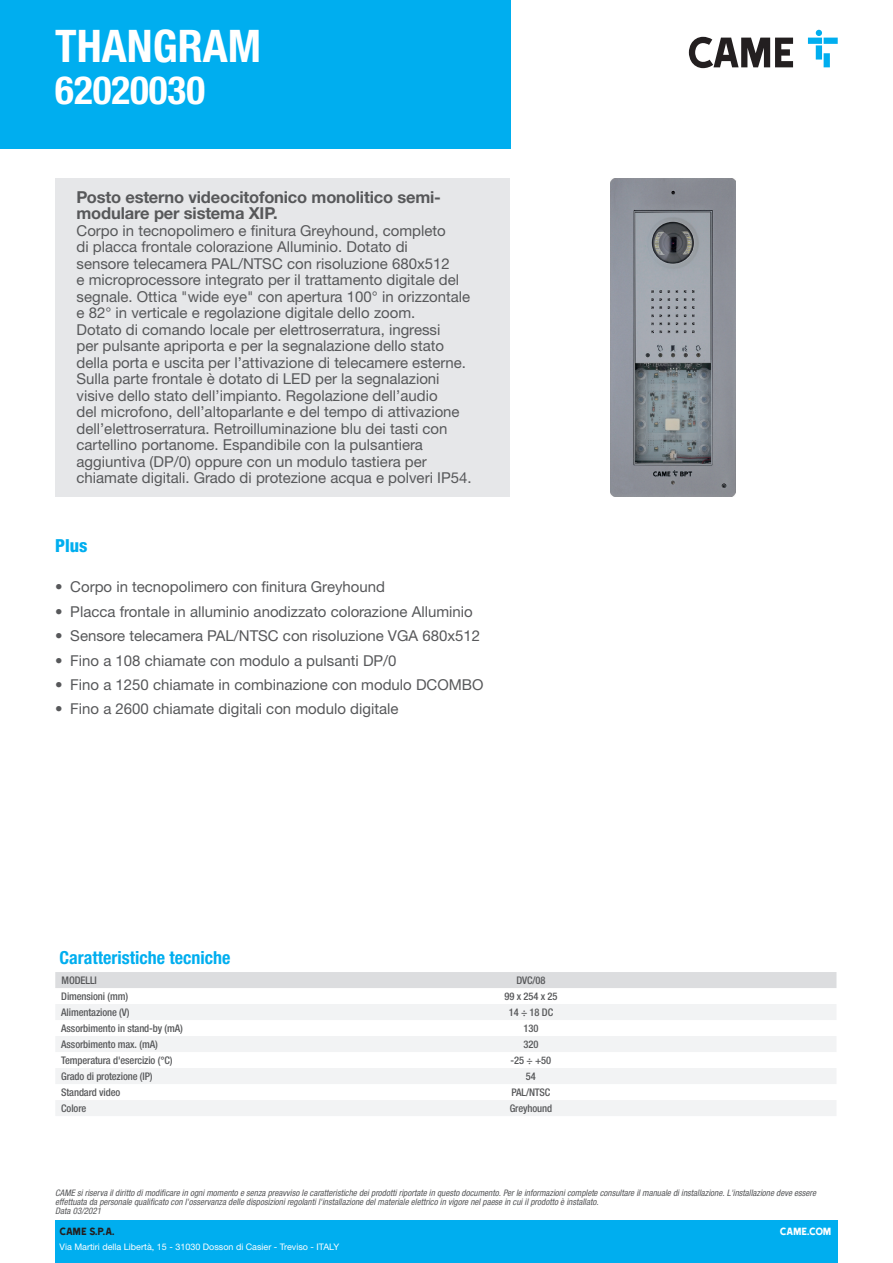
<style>
.page{position:relative;width:893px;height:1263px;background:#fff}
.page>*{position:absolute;margin:0;border:0;box-sizing:border-box;transform-origin:0 0}
.Name{font:700 condensed 45px "Helvetica Neue LTW1 G";color:#fff}
.t1{font:700 condensed 39px "Helvetica Neue LTW1 G";color:#fff}
.t2{font:700 condensed 18px "Helvetica Neue LTW1 G";color:#00aeef}
.t3{font:800 condensed 18px "Helvetica Neue LTW1 G";color:#00aeef}
.Short_Description{font:700 16.5px/16.5px "Helvetica Neue LTW1 G";letter-spacing:-.01em;color:#57585a}
.Description{font:15px/16.5px "Helvetica Neue LTW1 G";color:#57585a}
.t4{font:12px "Came Type";color:#231f20}
.t5{font:12px "Came Type";letter-spacing:-.025em;color:#fff}
.Feature{font:500 condensed 10.5px "Helvetica Neue LTW1 G";letter-spacing:-.01em;color:#57585a}
.Data{font:500 condensed 10.5px "Helvetica Neue LTW1 G";letter-spacing:-.01em;color:#57585a}
.t6{font:italic condensed 9px/9px "Helvetica Neue LTW1 G";color:#57585a}
.t7{font:9px "Helvetica Neue LTW1 G";color:#fff}
</style>
<div class="page">
<div style="left:55px;top:1220px;width:783px;height:43px;background:#00aeef"></div>
<div style="left:0;top:0;width:510px;height:149px;background:#00aeef"></div>
<svg style="left:689px;top:37px;width:104px;height:31px"></svg>
<svg style="left:808px;top:30px;width:30px;height:37px"></svg>
<div style="left:55px;top:178px;width:455px;height:318px;background:#e6e7e9"></div>
<img style="left:611px;top:178px;width:124px;height:318px">
<div style="left:55px;top:972px;width:781px;height:16px;background:#dcdddf"></div>
<svg style="left:56px;top:1004px;width:780px;height:112px;fill:#f2f3f4"></svg>
<p class="Name" style="left:55px;top:19px;width:207px">THANGRAM</p>
<p class="t1" style="left:55px;top:67px;width:151px">62020030</p>
<p class="Short_Description" style="left:77px;top:189px;width:366px">Posto esterno videocitofonico monolitico semi&shy;modulare per sistema XIP.</p>
<p class="Description" style="left:77px;top:222px;width:397px">Corpo in tecnopolimero e finitura Greyhound, completo<br>di placca frontale colorazione Alluminio. Dotato di<br>sensore telecamera PAL/NTSC con risoluzione 680x512<br>e microprocessore integrato per il trattamento digitale del segnale. Ottica "wide eye" con apertura 100° in orizzontale e 82° in verticale e regolazione digitale dello zoom.<br>Dotato di comando locale per elettroserratura, ingressi<br>per pulsante apriporta e per la segnalazione dello stato della porta e uscita per l’attivazione di telecamere esterne.<br>Sulla parte frontale è dotato di LED per la segnalazioni visive dello stato dell’impianto. Regolazione dell’audio<br>del microfono, dell’altoparlante e del tempo di attivazione dell’elettroserratura. Retroilluminazione blu dei tasti con cartellino portanome. Espandibile con la pulsantiera aggiuntiva (DP/0) oppure con un modulo tastiera per chiamate digitali. Grado di protezione acqua e polveri IP54.</p>
<p class="t3" style="left:55px;top:535px;width:34px">Plus</p>
<p class="Description" style="left:55px;top:579px;width:331px">• Corpo in tecnopolimero con finitura Greyhound</p>
<p class="Description" style="left:55px;top:603px;width:419px">• Placca frontale in alluminio anodizzato colorazione Alluminio</p>
<p class="Description" style="left:55px;top:627px;width:426px">• Sensore telecamera PAL/NTSC con risoluzione VGA 680x512</p>
<p class="Description" style="left:55px;top:652px;width:343px">• Fino a 108 chiamate con modulo a pulsanti DP/0</p>
<p class="Description" style="left:55px;top:676px;width:430px">• Fino a 1250 chiamate in combinazione con modulo DCOMBO</p>
<p class="Description" style="left:55px;top:700px;width:345px">• Fino a 2600 chiamate digitali con modulo digitale</p>
<p class="t2" style="left:60px;top:946px;width:172px">Caratteristiche tecniche</p>
<p class="Feature" style="left:62px;top:974px;width:37px">MODELLI</p>
<p class="Feature" style="left:516px;top:974px;width:31px">DVC/08</p>
<p class="Feature" style="left:61px;top:990px;width:68px">Dimensioni (mm)</p>
<p class="Data" style="left:504px;top:990px;width:55px">99 x 254 x 25</p>
<p class="Feature" style="left:61px;top:1006px;width:70px">Alimentazione (V)</p>
<p class="Data" style="left:509px;top:1006px;width:46px">14 ÷ 18 DC</p>
<p class="Feature" style="left:61px;top:1022px;width:123px">Assorbimento in stand-by (mA)</p>
<p class="Data" style="left:523px;top:1022px;width:16px">130</p>
<p class="Feature" style="left:61px;top:1038px;width:98px">Assorbimento max. (mA)</p>
<p class="Data" style="left:523px;top:1038px;width:16px">320</p>
<p class="Feature" style="left:61px;top:1054px;width:113px">Temperatura d'esercizio (°C)</p>
<p class="Data" style="left:511px;top:1054px;width:42px">-25 ÷ +50</p>
<p class="Feature" style="left:61px;top:1070px;width:93px">Grado di protezione (IP)</p>
<p class="Data" style="left:526px;top:1070px;width:11px">54</p>
<p class="Feature" style="left:61px;top:1086px;width:61px">Standard video</p>
<p class="Data" style="left:512px;top:1086px;width:40px">PAL/NTSC</p>
<p class="Feature" style="left:61px;top:1102px;width:27px">Colore</p>
<p class="Data" style="left:510px;top:1102px;width:44px">Greyhound</p>
<p class="t6" style="left:55px;top:1189px;width:762px">CAME si riserva il diritto di modificare in ogni momento e senza preavviso le caratteristiche dei prodotti riportate in questo documento. Per le informazioni complete consultare il manuale di installazione. L'installazione deve essere effettuata da personale qualificato con l'osservanza delle disposizioni regolanti l'installazione del materiale elettrico in vigore nel paese in cui il prodotto è installato.<br>Data 03/2021</p>
<p class="t4" style="left:60px;top:1225px;width:57px">CAME S.P.A.</p>
<p class="t7" style="left:60px;top:1241px;width:281px">Via Martiri della Libertà, 15 - 31030 Dosson di Casier - Treviso - ITALY</p>
<p class="t5" style="left:780px;top:1225px;width:53px">CAME.COM</p>
</div>
